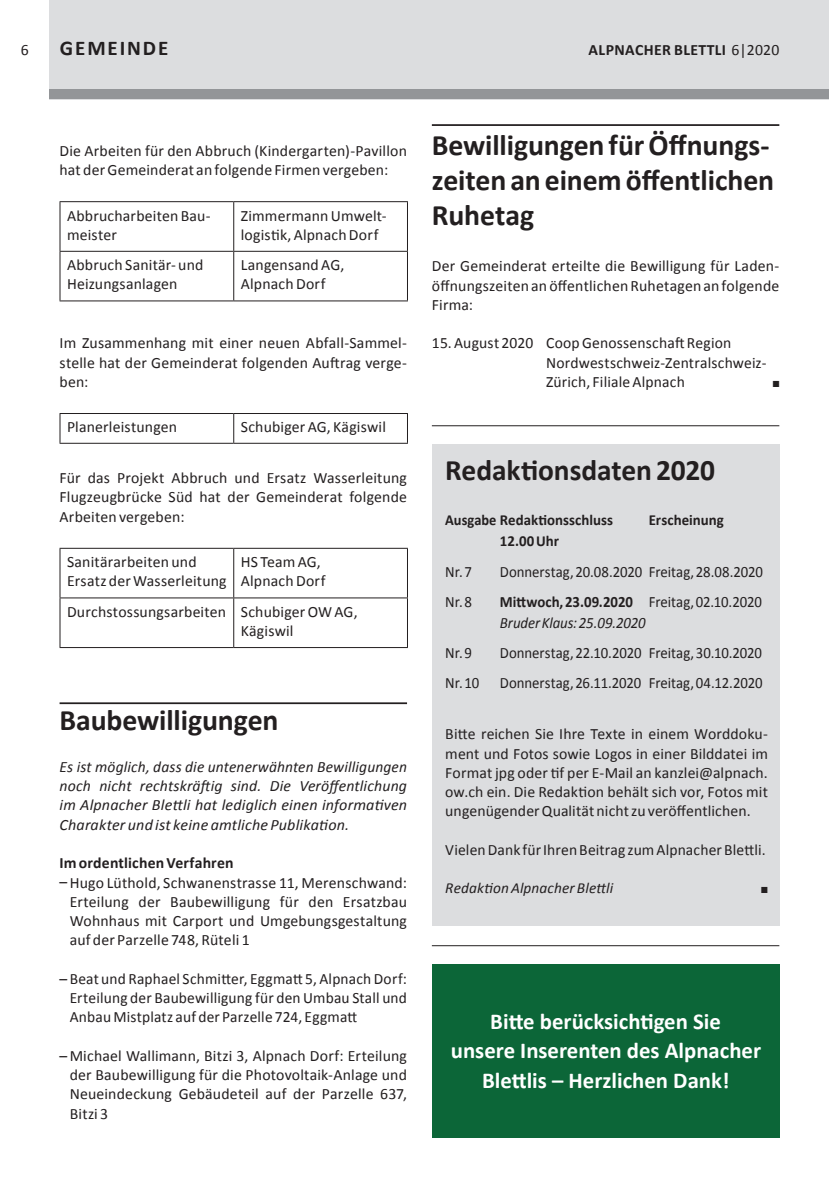
<style>
.page{position:relative;width:829px;height:1191px;background:#fff}
.page>*{position:absolute;margin:0;border:0;box-sizing:border-box;transform-origin:0 0}
.t1{font:700 29.75px/35px "Calibri";letter-spacing:-.005em;color:#231f20}
.t2{font:700 22.75px/29.8px "Calibri";color:#fff;text-align:center}
.t3{font:700 21px "Calibri";letter-spacing:.09em;color:#231f20}
.t4{font:15.75px/19.2px "Calibri";letter-spacing:.01em;color:#231f20}
.t5{font:italic 15.75px/19.2px "Calibri";letter-spacing:.01em;color:#231f20;text-align:justify}
.t6{font:15.75px "Calibri";letter-spacing:.01em;color:#231f20;scale:.94 1}
.t7{font:italic 15.75px/21px "Calibri";letter-spacing:.01em;color:#231f20;scale:.94 1}
.t8{font:700 15.75px "Calibri";letter-spacing:.015em;color:#231f20}
.t9{font:italic 15.4px "Calibri";letter-spacing:.01em;color:#231f20}
.t10{font:700 15.4px "Calibri";color:#231f20;scale:.94 1}
.t11{font:700 15.4px "Calibri";color:#231f20}
.t12{font:8.75px "Zapf Dingbats";color:#231f20}
.s1{font-weight:400}
.s2{font-weight:700;font-style:normal}
.s3{font-style:normal}
</style>
<div class="page">
<div style="left:50px;top:0;width:778px;height:99px;background:#dcdddf"></div>
<div style="left:50px;top:89px;width:778px;height:10px;background:#939598"></div>
<hr style="left:60px;top:201px;width:174px;height:1px;background:#231f20">
<hr style="left:60px;top:202px;width:1px;height:49px;background:#231f20">
<hr style="left:234px;top:201px;width:174px;height:1px;background:#231f20">
<hr style="left:233px;top:202px;width:1px;height:49px;background:#231f20">
<hr style="left:407px;top:202px;width:1px;height:49px;background:#231f20">
<hr style="left:60px;top:251px;width:174px;height:1px;background:#231f20">
<hr style="left:60px;top:252px;width:1px;height:48px;background:#231f20">
<hr style="left:234px;top:251px;width:174px;height:1px;background:#231f20">
<hr style="left:233px;top:252px;width:1px;height:48px;background:#231f20">
<hr style="left:407px;top:252px;width:1px;height:48px;background:#231f20">
<hr style="left:60px;top:300px;width:174px;height:1px;background:#231f20">
<hr style="left:234px;top:300px;width:174px;height:1px;background:#231f20">
<hr style="left:60px;top:413px;width:174px;height:1px;background:#231f20">
<svg style="left:60px;top:414px;width:1px;height:29px"></svg>
<hr style="left:234px;top:413px;width:174px;height:1px;background:#231f20">
<svg style="left:233px;top:414px;width:1px;height:29px"></svg>
<svg style="left:407px;top:414px;width:1px;height:29px"></svg>
<hr style="left:60px;top:443px;width:174px;height:1px;background:#231f20">
<hr style="left:234px;top:443px;width:174px;height:1px;background:#231f20">
<hr style="left:60px;top:548px;width:174px;height:1px;background:#231f20">
<hr style="left:60px;top:549px;width:1px;height:48px;background:#231f20">
<hr style="left:234px;top:548px;width:174px;height:1px;background:#231f20">
<hr style="left:233px;top:549px;width:1px;height:48px;background:#231f20">
<hr style="left:407px;top:549px;width:1px;height:48px;background:#231f20">
<hr style="left:60px;top:597px;width:174px;height:1px;background:#231f20">
<hr style="left:60px;top:598px;width:1px;height:49px;background:#231f20">
<hr style="left:234px;top:597px;width:174px;height:1px;background:#231f20">
<hr style="left:233px;top:598px;width:1px;height:49px;background:#231f20">
<hr style="left:407px;top:598px;width:1px;height:49px;background:#231f20">
<hr style="left:60px;top:647px;width:174px;height:1px;background:#231f20">
<hr style="left:234px;top:647px;width:174px;height:1px;background:#231f20">
<hr style="left:60px;top:702px;width:347px;height:2px;background:#231f20">
<hr style="left:432px;top:124px;width:347px;height:2px;background:#231f20">
<div style="left:432px;top:444px;width:347px;height:482px;background:#dcdddf"></div>
<hr style="left:432px;top:425px;width:347px;height:1px;background:#231f20">
<hr style="left:432px;top:945px;width:347px;height:1px;background:#231f20">
<div style="left:432px;top:964px;width:347px;height:173px;background:#0c6638"></div>
<p class="t4" style="left:21px;top:39px;width:9px">6</p>
<h3 class="t3" style="left:60px;top:34px;width:110px">GEMEINDE</h3>
<p class="t8" style="left:588px;top:40px;width:192px">ALPNACHER BLETTLI <span class="s1">6|2020</span></p>
<p class="t4" style="left:60px;top:140px;width:349px">Die Arbeiten für den Abbruch (Kindergarten)-Pavillon hat der Gemeinderat an folgende Firmen vergeben:</p>
<p class="t4" style="left:67px;top:205px;width:145px">Abbrucharbeiten Bau&shy;meister</p>
<p class="t4" style="left:241px;top:205px;width:146px">Zimmermann Umwelt&shy;logistik, Alpnach Dorf</p>
<p class="t4" style="left:67px;top:254px;width:138px">Abbruch Sanitär- und<br>Heizungsanlagen</p>
<p class="t4" style="left:241px;top:254px;width:105px">Langensand AG,<br>Alpnach Dorf</p>
<p class="t4" style="left:60px;top:333px;width:349px;text-align:justify">Im Zusammenhang mit einer neuen Abfall-Sammel&shy;stelle hat der Gemeinderat folgenden Auftrag verge&shy;ben:</p>
<p class="t4" style="left:67px;top:417px;width:112px">Planerleistungen</p>
<p class="t4" style="left:241px;top:417px;width:147px">Schubiger AG, Kägiswil</p>
<p class="t4" style="left:60px;top:467px;width:349px;text-align:justify">Für das Projekt Abbruch und Ersatz Wasserleitung Flugzeugbrücke Süd hat der Gemeinderat folgende Arbeiten vergeben:</p>
<p class="t4" style="left:67px;top:551px;width:161px">Sanitärarbeiten und<br>Ersatz der Wasserleitung</p>
<p class="t4" style="left:241px;top:551px;width:86px">HS Team AG,<br>Alpnach Dorf</p>
<p class="t4" style="left:241px;top:601px;width:118px;text-indent:-174px">Durchstossungsarbeiten Schubiger OW AG,<br>Kägiswil</p>
<h1 class="t1" style="left:60px;top:702px;width:220px">Baubewilligungen</h1>
<p class="t5" style="left:60px;top:756px;width:349px">Es ist möglich, dass die untenerwähnten Bewilligungen noch nicht rechtskräftig sind. Die Veröffentlichung im Alpnacher Blettli hat lediglich einen informativen Charakter und ist keine amtliche Publikation.</p>
<p class="t8" style="left:60px;top:853px;width:175px">Im ordentlichen Verfahren</p>
<p class="t4" style="left:70px;top:872px;width:339px;text-align:justify;text-indent:-10px">– Hugo Lüthold, Schwanenstrasse 11, Merenschwand:<br>Erteilung der Baubewilligung für den Ersatzbau Wohnhaus mit Carport und Umgebungsgestaltung auf der Parzelle 748, Rüteli 1</p>
<p class="t4" style="left:70px;top:968px;width:339px;text-align:justify;text-indent:-10px">– Beat und Raphael Schmitter, Eggmatt5, Alpnach Dorf:<br>Erteilung der Baubewilligung für den Umbau Stall und Anbau Mistplatz auf der Parzelle 724, Eggmatt</p>
<p class="t4" style="left:70px;top:1045px;width:339px;text-align:justify;text-indent:-10px">– Michael Wallimann, Bitzi 3, Alpnach Dorf: Erteilung der Baubewilligung für die Photovoltaik-Anlage und Neueindeckung Gebäudeteil auf der Parzelle 637, Bitzi 3</p>
<h1 class="t1" style="left:432px;top:128px;width:344px">Bewilligungen für Öffnungs&shy;zeiten an einem öffentlichen<br>Ruhetag</h1>
<p class="t4" style="left:432px;top:256px;width:349px;text-align:justify">Der Gemeinderat erteilte die Bewilligung für Laden&shy;öffnungszeiten an öffentlichen Ruhetagen an folgende Firma:</p>
<p class="t4" style="left:546px;top:333px;width:222px;text-indent:-114px">15. August 2020 Coop Genossenschaft Region<br>Nordwestschweiz-Zentralschweiz-<br>Zürich, Filiale Alpnach</p>
<p class="t12" style="left:772px;top:379px;width:8px">■</p>
<h1 class="t1" style="left:445px;top:453px;width:271px">Redaktionsdaten 2020</h1>
<p class="t10" style="left:445px;top:510px;width:180px">Ausgabe Redaktionsschluss</p>
<p class="t11" style="left:648px;top:510px;width:76px">Erscheinung</p>
<p class="t11" style="left:500px;top:531px;width:61px">12.00 Uhr</p>
<p class="t6" style="left:445px;top:562px;width:30px">Nr. 7</p>
<p class="t6" style="left:500px;top:562px;width:281px">Donnerstag, 20.08.2020 Freitag, 28.08.2020</p>
<p class="t6" style="left:445px;top:592px;width:30px">Nr. 8</p>
<p class="t7" style="left:500px;top:591px;width:280px"><span class="s2">Mittwoch, 23.09.2020</span> <span class="s3">Freitag, 02.10.2020<br></span>Bruder Klaus: 25.09.2020</p>
<p class="t6" style="left:445px;top:643px;width:30px">Nr. 9</p>
<p class="t6" style="left:500px;top:643px;width:280px">Donnerstag, 22.10.2020 Freitag, 30.10.2020</p>
<p class="t6" style="left:445px;top:673px;width:38px">Nr. 10</p>
<p class="t6" style="left:500px;top:673px;width:281px">Donnerstag, 26.11.2020 Freitag, 04.12.2020</p>
<p class="t4" style="left:445px;top:723px;width:324px;text-align:justify">Bitte reichen Sie Ihre Texte in einem Worddoku&shy;ment und Fotos sowie Logos in einer Bilddatei im Format jpg oder tif per E-Mail an kanzlei@alpnach. ow.ch ein. Die Redaktion behält sich vor, Fotos mit ungenügender Qualität nicht zu veröffentlichen.</p>
<p class="t4" style="left:445px;top:839px;width:322px">Vielen Dank für Ihren Beitrag zum Alpnacher Blettli.</p>
<p class="t9" style="left:445px;top:877px;width:169px">Redaktion Alpnacher Blettli</p>
<p class="t12" style="left:761px;top:886px;width:8px">■</p>
<h2 class="t2" style="left:451px;top:1006px;width:312px">Bitte berücksichtigen Sie<br>unsere Inserenten des Alpnacher<br>Blettlis – Herzlichen Dank!</h2>
</div>
